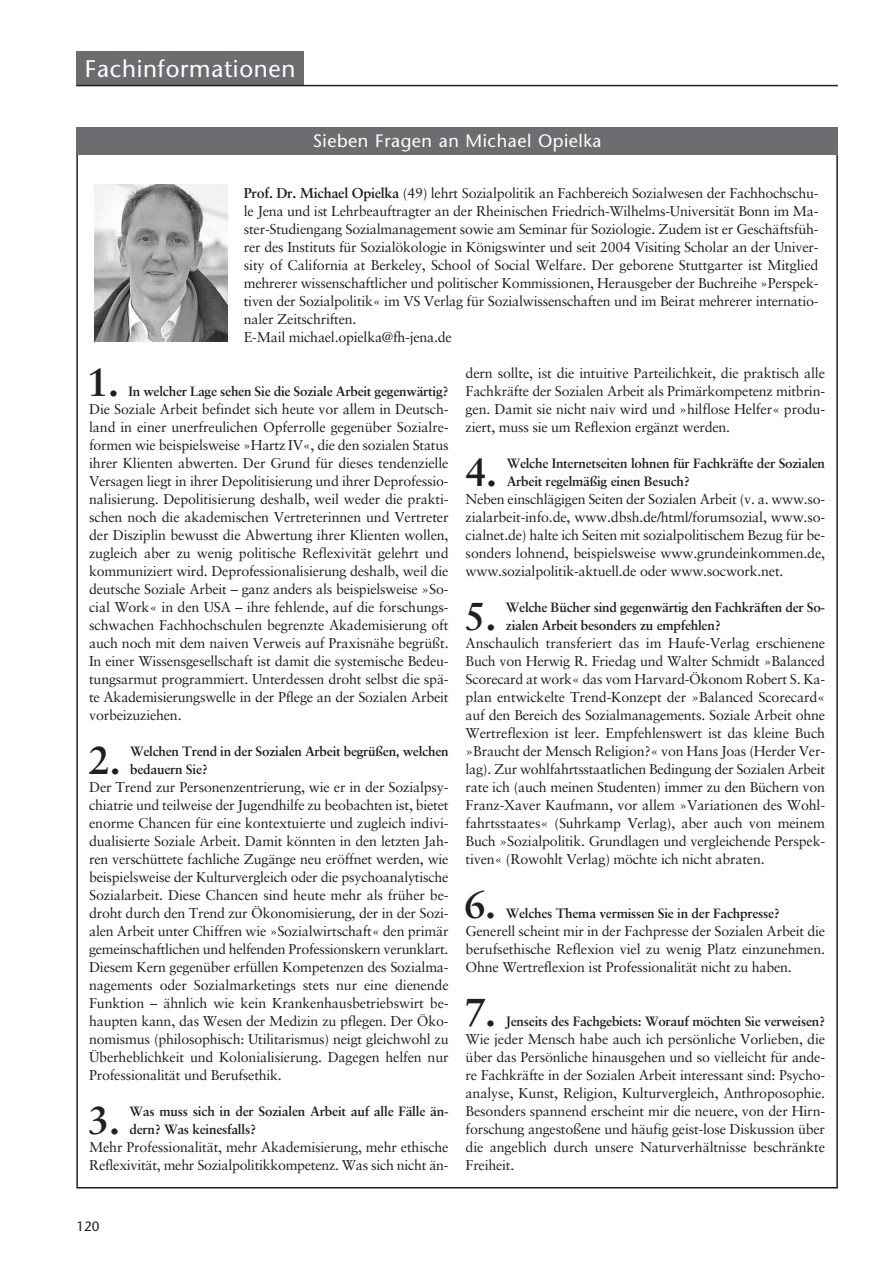
<style>
.page{position:relative;width:893px;height:1263px;background:#fff}
.page>*{position:absolute;margin:0;border:0;box-sizing:border-box;transform-origin:0 0}
.t1{font:700 39.3px "Sabon";color:#231f20}
.t2{font:24px "Stone Sans";letter-spacing:.03em;color:#fff}
.t3{font:18px "Stone Sans";letter-spacing:.03em;color:#fff}
.t4{font:14.25px/18px "Sabon";letter-spacing:-.015em;color:#231f20;text-align:justify}
.t5{font:700 13.5px/18px "Sabon";letter-spacing:-.015em;color:#231f20}
.t6{font:13.5px "Stone Sans";color:#231f20}
.s1{font-weight:700}
</style>
<div class="page">
<div style="left:76px;top:52px;width:228px;height:34px;background:#6c6d70"></div>
<hr style="left:76px;top:85px;width:761px;height:1px;background:#231f20">
<img style="left:95px;top:185px;width:132px;height:157px">
<div style="left:76px;top:128px;width:761px;height:27px;background:#6c6d70"></div>
<h2 class="t2" style="left:85px;top:60px;width:212px">Fachinformationen</h2>
<p class="t3" style="left:313px;top:134px;width:290px">Sieben Fragen an Michael Opielka</p>
<p class="t4" style="left:244px;top:185px;width:576px;text-align:left"><span class="s1">Prof. Dr. Michael Opielka</span> (49) lehrt Sozialpolitik an Fachbereich Sozialwesen der Fachhochschu&shy;le Jena und ist Lehrbeauftragter an der Rheinischen Friedrich-Wilhelms-Universität Bonn im Ma&shy;ster-Studiengang Sozialmanagement sowie am Seminar für Soziologie. Zudem ist er Geschäftsfüh&shy;rer des Instituts für Sozialökologie in Königswinter und seit 2004 Visiting Scholar an der Univer&shy;sity of California at Berkeley, School of Social Welfare. Der geborene Stuttgarter ist Mitglied mehrerer wissenschaftlicher und politischer Kommissionen, Herausgeber der Buchreihe »Perspek&shy;tiven der Sozialpolitik« im VS Verlag für Sozialwissenschaften und im Beirat mehrerer internatio&shy;naler Zeitschriften.<br>E-Mail michael.opielka@fh-jena.de</p>
<h1 class="t1" style="left:87px;top:366px;width:34px">1.</h1>
<p class="t5" style="left:128px;top:384px;width:321px">In welcher Lage sehen Sie die Soziale Arbeit gegenwärtig?</p>
<p class="t4" style="left:89px;top:401px;width:361px">Die Soziale Arbeit befindet sich heute vor allem in Deutsch&shy;land in einer unerfreulichen Opferrolle gegenüber Sozialre&shy;formen wie beispielsweise »Hartz IV«, die den sozialen Status ihrer Klienten abwerten. Der Grund für dieses tendenzielle Versagen liegt in ihrer Depolitisierung und ihrer Deprofessio&shy;nalisierung. Depolitisierung deshalb, weil weder die prakti&shy;schen noch die akademischen Vertreterinnen und Vertreter der Disziplin bewusst die Abwertung ihrer Klienten wollen, zugleich aber zu wenig politische Reflexivität gelehrt und kommuniziert wird. Deprofessionalisierung deshalb, weil die deutsche Soziale Arbeit – ganz anders als beispielsweise »So&shy;cial Work« in den USA – ihre fehlende, auf die forschungs&shy;schwachen Fachhochschulen begrenzte Akademisierung oft auch noch mit dem naiven Verweis auf Praxisnähe begrüßt.<br>In einer Wissensgesellschaft ist damit die systemische Bedeu&shy;tungsarmut programmiert. Unterdessen droht selbst die spä&shy;te Akademisierungswelle in der Pflege an der Sozialen Arbeit vorbeizuziehen.</p>
<h1 class="t1" style="left:88px;top:744px;width:34px">2.</h1>
<p class="t5" style="left:130px;top:744px;width:320px">Welchen Trend in der Sozialen Arbeit begrüßen, welchen bedauern Sie?</p>
<p class="t4" style="left:89px;top:779px;width:361px">Der Trend zur Personenzentrierung, wie er in der Sozialpsy&shy;chiatrie und teilweise der Jugendhilfe zu beobachten ist, bietet enorme Chancen für eine kontextuierte und zugleich indivi&shy;dualisierte Soziale Arbeit. Damit könnten in den letzten Jah&shy;ren verschüttete fachliche Zugänge neu eröffnet werden, wie beispielsweise der Kulturvergleich oder die psychoanalytische Sozialarbeit. Diese Chancen sind heute mehr als früher be&shy;droht durch den Trend zur Ökonomisierung, der in der Sozi&shy;alen Arbeit unter Chiffren wie »Sozialwirtschaft« den primär gemeinschaftlichen und helfenden Professionskern verunklart.<br>Diesem Kern gegenüber erfüllen Kompetenzen des Sozialma&shy;nagements oder Sozialmarketings stets nur eine dienende Funktion – ähnlich wie kein Krankenhausbetriebswirt be&shy;haupten kann, das Wesen der Medizin zu pflegen. Der Öko&shy;nomismus (philosophisch: Utilitarismus) neigt gleichwohl zu Überheblichkeit und Kolonialisierung. Dagegen helfen nur Professionalität und Berufsethik.</p>
<h1 class="t1" style="left:88px;top:1104px;width:34px">3.</h1>
<p class="t5" style="left:129px;top:1104px;width:321px">Was muss sich in der Sozialen Arbeit auf alle Fälle än&shy;dern? Was keinesfalls?</p>
<p class="t4" style="left:89px;top:1139px;width:361px">Mehr Professionalität, mehr Akademisierung, mehr ethische<br>Reflexivität, mehr Sozialpolitikkompetenz. Was sich nicht än-</p>
<p class="t4" style="left:465px;top:365px;width:361px">dern sollte, ist die intuitive Parteilichkeit, die praktisch alle Fachkräfte der Sozialen Arbeit als Primärkompetenz mitbrin&shy;gen. Damit sie nicht naiv wird und »hilflose Helfer« produ&shy;ziert, muss sie um Reflexion ergänzt werden.</p>
<h1 class="t1" style="left:465px;top:456px;width:34px">4.</h1>
<p class="t5" style="left:506px;top:456px;width:320px">Welche Internetseiten lohnen für Fachkräfte der Sozialen<br>Arbeit regelmäßig einen Besuch?</p>
<p class="t4" style="left:465px;top:491px;width:361px">Neben einschlägigen Seiten der Sozialen Arbeit (v. a. www.so&shy;zialarbeit-info.de, www.dbsh.de/html/forumsozial, www.so&shy;cialnet.de) halte ich Seiten mit sozialpolitischem Bezug für be&shy;sonders lohnend, beispielsweise www.grundeinkommen.de, www.sozialpolitik-aktuell.de oder www.socwork.net.</p>
<h1 class="t1" style="left:464px;top:600px;width:34px">5.</h1>
<p class="t5" style="left:506px;top:600px;width:320px">Welche Bücher sind gegenwärtig den Fachkräften der So&shy;zialen Arbeit besonders zu empfehlen?</p>
<p class="t4" style="left:465px;top:635px;width:361px">Anschaulich transferiert das im Haufe-Verlag erschienene Buch von Herwig R. Friedag und Walter Schmidt »Balanced Scorecard at work« das vom Harvard-Ökonom Robert S. Ka&shy;plan entwickelte Trend-Konzept der »Balanced Scorecard« auf den Bereich des Sozialmanagements. Soziale Arbeit ohne Wertreflexion ist leer. Empfehlenswert ist das kleine Buch »Braucht der Mensch Religion?« von Hans Joas (Herder Ver&shy;lag). Zur wohlfahrtsstaatlichen Bedingung der Sozialen Arbeit rate ich (auch meinen Studenten) immer zu den Büchern von Franz-Xaver Kaufmann, vor allem »Variationen des Wohl&shy;fahrtsstaates« (Suhrkamp Verlag), aber auch von meinem Buch »Sozialpolitik. Grundlagen und vergleichende Perspek&shy;tiven« (Rowohlt Verlag) möchte ich nicht abraten.</p>
<h1 class="t1" style="left:464px;top:888px;width:34px">6.</h1>
<p class="t5" style="left:506px;top:906px;width:276px">Welches Thema vermissen Sie in der Fachpresse?</p>
<p class="t4" style="left:465px;top:923px;width:361px">Generell scheint mir in der Fachpresse der Sozialen Arbeit die berufsethische Reflexion viel zu wenig Platz einzunehmen.<br>Ohne Wertreflexion ist Professionalität nicht zu haben.</p>
<h1 class="t1" style="left:464px;top:996px;width:34px">7.</h1>
<p class="t5" style="left:506px;top:1014px;width:321px">Jenseits des Fachgebiets: Worauf möchten Sie verweisen?</p>
<p class="t4" style="left:465px;top:1031px;width:361px">Wie jeder Mensch habe auch ich persönliche Vorlieben, die über das Persönliche hinausgehen und so vielleicht für ande&shy;re Fachkräfte in der Sozialen Arbeit interessant sind: Psycho&shy;analyse, Kunst, Religion, Kulturvergleich, Anthroposophie.<br>Besonders spannend erscheint mir die neuere, von der Hirn&shy;forschung angestoßene und häufig geist-lose Diskussion über die angeblich durch unsere Naturverhältnisse beschränkte Freiheit.</p>
<p class="t6" style="left:76px;top:1221px;width:25px">120</p>
</div>
